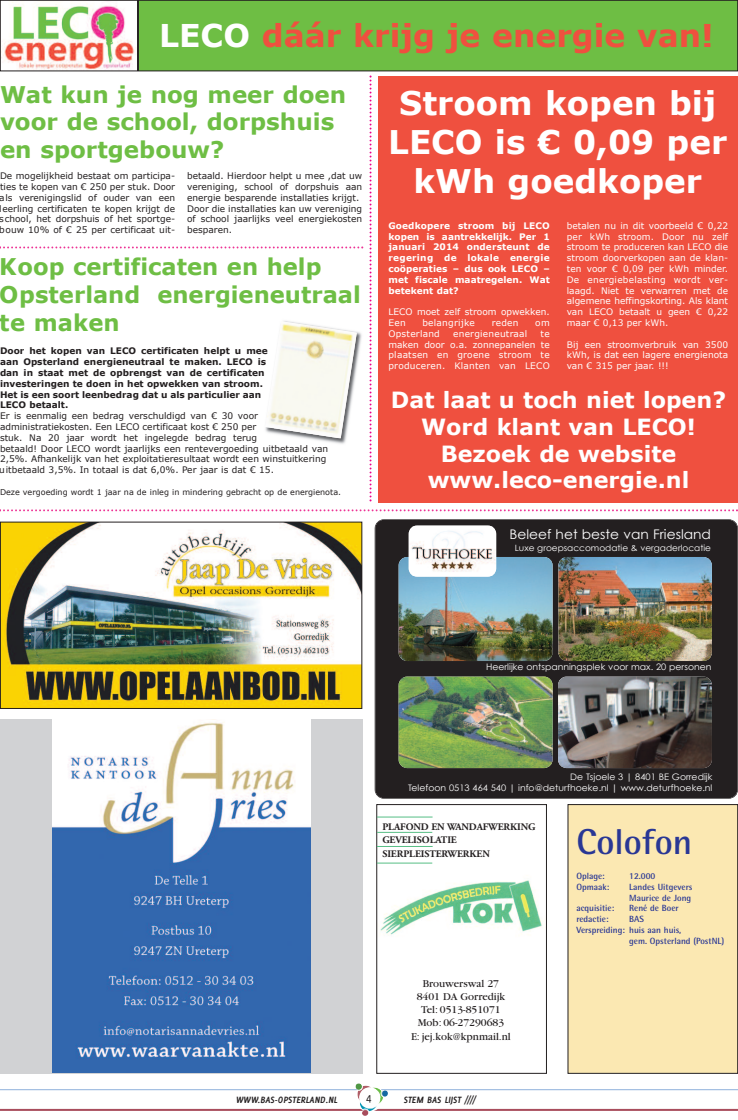
<style>
.page{position:relative;width:738px;height:1120px;background:#fff}
.page>*{position:absolute;margin:0;border:0;box-sizing:border-box;transform-origin:0 0}
.t1{font:700 36px "Rotis Semi Sans";color:#293795}
.t2{font:700 32.6px/39.1px "Verdana";color:#fff;text-align:center}
.t3{font:700 31.4px "Verdana";color:#ef503f}
.t4{font:700 23px/27.6px "Verdana";color:#6ebe44}
.t5{font:700 22.3px/26.8px "Verdana";color:#fff;text-align:center}
.t6{font:13.3px "Century Gothic";color:#fff;scale:1.04 1}
.t7{font:12px "Delicious";color:#231f20}
.t8{font:11px/13.2px "Garamond";color:#231f20;text-align:center}
.t9{font:700 10px/13.8px "Adobe Garamond";letter-spacing:-.01em;color:#231f20}
.t10{font:italic 700 10px "Delicious";color:#231f20}
.t11{font:9px/10.8px "Verdana";color:#231f20}
.t12{font:9px/10.8px "Verdana";color:#fff;text-align:justify}
.t13{font:700 9px/10.8px "Verdana";color:#231f20}
.t14{font:700 9px/10.8px "Verdana";color:#fff;text-align:justify}
.t15{font:700 9px/10.8px "Rotis Semi Sans";color:#293795}
.t16{font:9px/10.7px "Century Gothic";color:#fff;text-align:right;scale:1.04 1}
.t17{font:9px "Verdana";letter-spacing:.025em;color:#fff}
.t18{font:8.6px "Century Gothic";color:#fff;scale:1.04 1}
.t19{font:8px "Verdana";color:#231f20}
.s1{color:#fff}
</style>
<div class="page">
<div style="left:378px;top:76px;width:359px;height:427px;background:#ef503f"></div>
<img style="left:2px;top:2px;width:133px;height:67px">
<div style="left:0;top:0;width:138px;height:71px;border:1px solid #231f20"></div>
<div style="left:138px;top:0;width:599px;height:71px;background:#6ebe44"></div>
<div style="left:138px;top:0;width:599px;height:71px;border:1px solid #231f20"></div>
<svg style="left:0;top:509px;width:737px;height:2px"></svg>
<svg style="left:0;top:246px;width:363px;height:2px"></svg>
<hr style="left:0;top:1089px;width:737px;height:1px;background:#8fb0db">
<hr style="left:0;top:1109px;width:737px;height:2px;background:#a94d5d">
<svg style="left:354px;top:1083px;width:29px;height:28px"></svg>
<img style="left:355px;top:1083px;width:16px;height:7px">
<img style="left:2px;top:524px;width:358px;height:183px">
<div style="left:0;top:522px;width:362px;height:187px;border:1px solid #231f20"></div>
<div style="left:374px;top:519px;width:363px;height:279px;background:#231f20"></div>
<div style="left:0;top:719px;width:362px;height:354px;background:#d1d2d4"></div>
<img style="left:52px;top:719px;width:258px;height:353px">
<img style="left:398px;top:557px;width:154px;height:104px;border-radius:9px">
<img style="left:558px;top:557px;width:153px;height:104px;border-radius:9px">
<img style="left:398px;top:676px;width:154px;height:92px;border-radius:9px">
<img style="left:557px;top:676px;width:154px;height:92px;border-radius:9px">
<svg style="left:408px;top:525px;width:88px;height:52px"></svg>
<img style="left:408px;top:526px;width:88px;height:50px;border-radius:9px">
<img style="left:380px;top:880px;width:162px;height:55px">
<div style="left:376px;top:804px;width:170px;height:269px;border:1px solid #231f20"></div>
<hr style="left:377px;top:832px;width:55px;height:1px;background:#57be85">
<hr style="left:376px;top:846px;width:56px;height:1px;background:#57be85">
<hr style="left:376px;top:816px;width:56px;height:1px;background:#57be85">
<hr style="left:376px;top:862px;width:56px;height:1px;background:#57be85">
<div style="left:567px;top:804px;width:170px;height:269px;background:#fbe8b2"></div>
<svg style="left:369px;top:76px;width:2px;height:425px"></svg>
<img style="left:304px;top:331px;width:58px;height:113px">
<img style="left:265px;top:321px;width:91px;height:117px">
<h3 class="t3" style="left:159px;top:15px;width:555px"><span class="s1">LECO</span> dáár krijg je energie van!</h3>
<h3 class="t4" style="left:0;top:80px;width:347px">Wat kun je nog meer doen voor de school, dorpshuis en sportgebouw?</h3>
<p class="t11" style="left:0;top:170px;width:176px;text-align:justify">De mogelijkheid bestaat om participa&shy;ties te kopen van € 250 per stuk. Door als verenigingslid of ouder van een leerling certificaten te kopen krijgt de school, het dorpshuis of het sportge&shy;bouw 10% of € 25 per certificaat uit-</p>
<p class="t11" style="left:187px;top:170px;width:176px">betaald. Hierdoor helpt u mee ,dat uw vereniging, school of dorpshuis aan energie besparende installaties krijgt.<br>Door die installaties kan uw vereniging of school jaarlijks veel energiekosten besparen.</p>
<h3 class="t4" style="left:0;top:252px;width:362px">Koop certificaten en help<br>Opsterland energieneutraal te maken</h3>
<p class="t13" style="left:0;top:345px;width:269px">Door het kopen van LECO certificaten helpt u mee aan Opsterland energieneutraal te maken. LECO is dan in staat met de opbrengst van de certificaten investeringen te doen in het opwekken van stroom.<br>Het is een soort leenbedrag dat u als particulier aan LECO betaalt.</p>
<p class="t11" style="left:0;top:410px;width:329px">Er is eenmalig een bedrag verschuldigd van € 30 voor administratiekosten. Een LECO certificaat kost € 250 per<br>stuk. Na 20 jaar wordt het ingelegde bedrag terug<br>betaald! Door LECO wordt jaarlijks een rentevergoeding uitbetaald van 2,5%. Afhankelijk van het exploitatieresultaat wordt een winstuitkering uitbetaald 3,5%. In totaal is dat 6,0%. Per jaar is dat € 15.</p>
<p class="t19" style="left:0;top:487px;width:342px">Deze vergoeding wordt 1 jaar na de inleg in mindering gebracht op de energienota.</p>
<h2 class="t2" style="left:388px;top:82px;width:340px">Stroom kopen bij<br>LECO is € 0,09 per kWh goedkoper</h2>
<p class="t14" style="left:388px;top:220px;width:163px">Goedkopere stroom bij LECO kopen is aantrekkelijk. Per 1 januari 2014 ondersteunt de regering de lokale energie coöperaties – dus ook LECO – met fiscale maatregelen. Wat betekent dat?</p>
<p class="t12" style="left:388px;top:306px;width:163px">LECO moet zelf stroom opwekken.<br>Een</p>
<p class="t17" style="left:422px;top:317px;width:54px">belangrijke</p>
<p class="t12" style="left:491px;top:317px;width:28px">reden</p>
<p class="t12" style="left:535px;top:317px;width:16px">om</p>
<p class="t17" style="left:388px;top:328px;width:53px">Opsterland</p>
<p class="t17" style="left:453px;top:328px;width:76px">energieneutraal</p>
<p class="t12" style="left:388px;top:328px;width:163px;text-indent:152px">te maken door o.a. zonnepanelen te plaatsen en groene stroom te produceren. Klanten van LECO</p>
<p class="t12" style="left:566px;top:220px;width:163px">betalen nu in dit voorbeeld € 0,22 per kWh stroom. Door nu zelf stroom te produceren kan LECO die stroom doorverkopen aan de klan&shy;ten voor € 0,09 per kWh minder.<br>De energiebelasting wordt ver&shy;laagd. Niet te verwarren met de algemene heffingskorting. Als klant van LECO betaalt u geen € 0,22 maar € 0,13 per kWh.</p>
<p class="t12" style="left:566px;top:339px;width:163px">Bij een stroomverbruik van 3500 kWh, is dat een lagere energienota van € 315 per jaar. !!!</p>
<h3 class="t5" style="left:390px;top:386px;width:336px">Dat laat u toch niet lopen?<br>Word klant van LECO!<br>Bezoek de website www.leco-energie.nl</h3>
<h3 class="t6" style="left:509px;top:525px;width:195px">Beleef het beste van Friesland</h3>
<p class="t18" style="left:514px;top:542px;width:190px">Luxe groepsaccomodatie &amp; vergaderlocatie</p>
<p class="t16" style="left:485px;top:661px;width:218px">Heerlijke ontspanningsplek voor max. 20 personen</p>
<p class="t16" style="left:407px;top:771px;width:294px">De Tsjoele 3 | 8401 BE Gorredijk<br>Telefoon 0513 464 540 | info@deturfhoeke.nl | www.deturfhoeke.nl</p>
<p class="t9" style="left:382px;top:820px;width:154px">PLAFOND EN WANDAFWERKING<br>GEVELISOLATIE<br>SIERPLEISTERWERKEN</p>
<h1 class="t1" style="left:576px;top:829px;width:117px">Colofon</h1>
<p class="t15" style="left:576px;top:871px;width:30px">Oplage:</p>
<p class="t15" style="left:628px;top:871px;width:28px">12.000</p>
<p class="t15" style="left:576px;top:882px;width:34px">Opmaak:</p>
<p class="t15" style="left:628px;top:882px;width:65px">Landes Uitgevers<br>Maurice de Jong</p>
<p class="t15" style="left:576px;top:904px;width:39px">acquisitie:</p>
<p class="t15" style="left:628px;top:904px;width:51px">René de Boer</p>
<p class="t15" style="left:576px;top:914px;width:34px">redactie:</p>
<p class="t15" style="left:628px;top:914px;width:16px">BAS</p>
<p class="t15" style="left:576px;top:925px;width:106px">Verspreiding: huis aan huis,</p>
<p class="t15" style="left:628px;top:936px;width:96px">gem. Opsterland (PostNL)</p>
<p class="t8" style="left:410px;top:977px;width:101px">Brouwerswal 27<br>8401 DA Gorredijk<br>Tel: 0513-851071<br>Mob: 06-27290683<br>E: jej.kok@kpnmail.nl</p>
<p class="t10" style="left:236px;top:1095px;width:103px">WWW.BAS-OPSTERLAND.NL</p>
<h3 class="t7" style="left:366px;top:1092px;width:7px">4</h3>
<p class="t10" style="left:403px;top:1095px;width:74px">STEM BAS LIJST ////</p>
</div>
